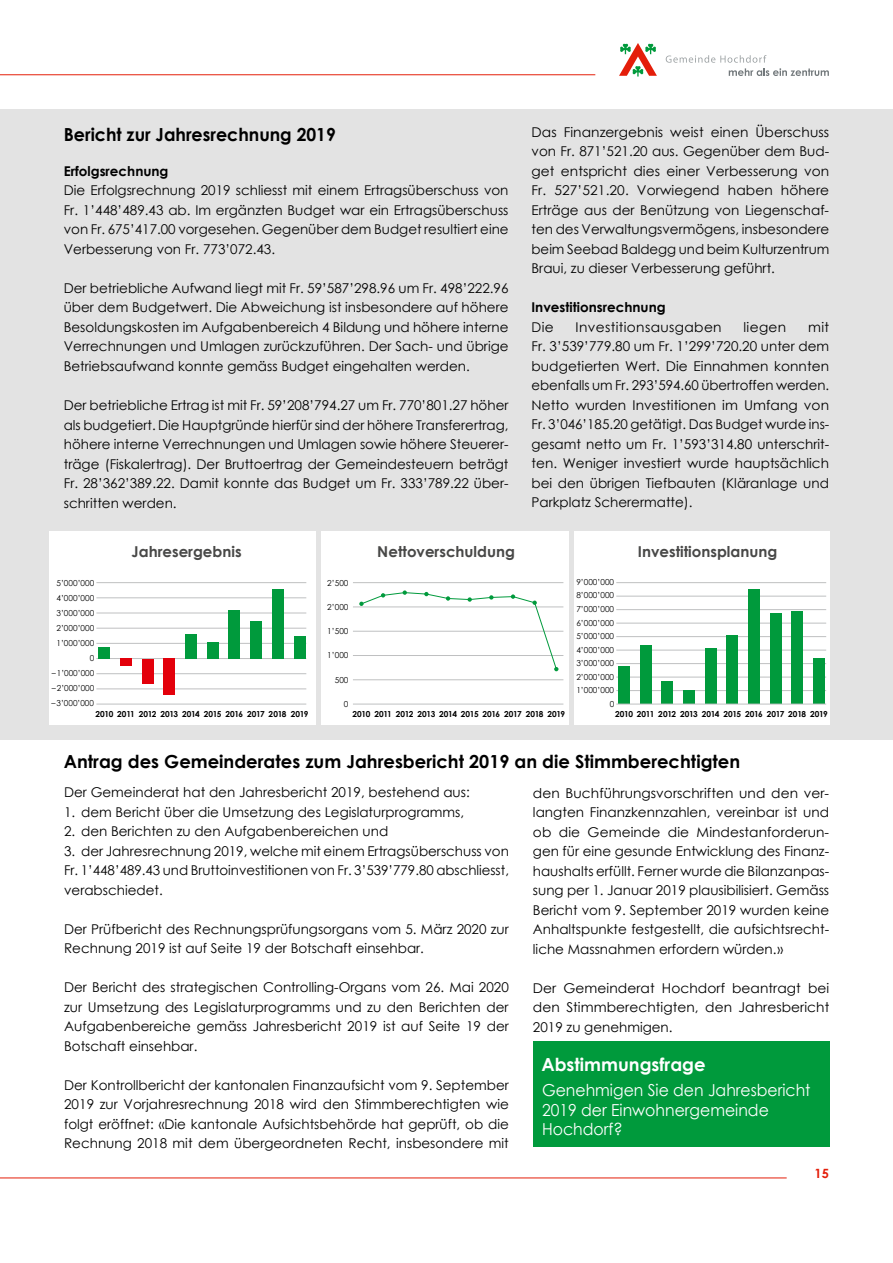
<style>
.page{position:relative;width:893px;height:1263px;background:#fff}
.page>*{position:absolute;margin:0;border:0;box-sizing:border-box;transform-origin:0 0}
.t1{font:700 18px "Century Gothic";color:#000}
.t2{font:700 18px "Century Gothic";color:#fff}
.t3{font:16.5px/19.5px "Century Gothic";color:#fff;scale:.95 1}
.t4{font:700 15px "Century Gothic";color:#484847}
.t5{font:13.5px/19.5px "Century Gothic";color:#000;text-align:justify}
.t6{font:700 13.5px "Century Gothic";color:#000}
.t7{font:13.5px "Century Gothic";letter-spacing:.025em;color:#000}
.t8{font:700 12.75px "Century Gothic";color:#e41e0a}
.t9{font:8.25px/13.6px "Century Gothic";color:#000}
.t10{font:700 8.25px "Century Gothic";letter-spacing:-.035em;color:#000}
</style>
<div class="page">
<hr style="left:0;top:75px;width:595px;height:1px;background:#e41e0a">
<svg style="left:619px;top:43px;width:38px;height:34px"></svg>
<svg style="left:666px;top:55px;width:163px;height:21px"></svg>
<hr style="left:0;top:1178px;width:787px;height:1px;background:#e41e0a">
<div style="left:0;top:109px;width:893px;height:631px;background:#e3e3e3"></div>
<div style="left:49px;top:531px;width:267px;height:193px;background:#fff"></div>
<div style="left:321px;top:531px;width:247px;height:193px;background:#fff"></div>
<div style="left:574px;top:531px;width:255px;height:193px;background:#fff"></div>
<hr style="left:96px;top:689px;width:210px;height:1px;background:#bfc0c1">
<hr style="left:96px;top:673px;width:210px;height:1px;background:#bfc0c1">
<hr style="left:96px;top:658px;width:210px;height:1px;background:#bfc0c1">
<hr style="left:616px;top:690px;width:210px;height:1px;background:#bfc0c1">
<hr style="left:96px;top:643px;width:210px;height:1px;background:#bfc0c1">
<hr style="left:616px;top:677px;width:210px;height:1px;background:#bfc0c1">
<hr style="left:96px;top:628px;width:210px;height:1px;background:#bfc0c1">
<hr style="left:616px;top:663px;width:210px;height:1px;background:#bfc0c1">
<hr style="left:96px;top:613px;width:210px;height:1px;background:#bfc0c1">
<hr style="left:616px;top:636px;width:210px;height:1px;background:#bfc0c1">
<hr style="left:96px;top:597px;width:210px;height:1px;background:#bfc0c1">
<hr style="left:616px;top:609px;width:210px;height:1px;background:#bfc0c1">
<hr style="left:616px;top:596px;width:210px;height:1px;background:#bfc0c1">
<hr style="left:616px;top:623px;width:210px;height:1px;background:#bfc0c1">
<hr style="left:616px;top:650px;width:210px;height:1px;background:#bfc0c1">
<hr style="left:96px;top:582px;width:210px;height:1px;background:#bfc0c1">
<hr style="left:616px;top:582px;width:210px;height:1px;background:#bfc0c1">
<div style="left:98px;top:647px;width:12px;height:12px;background:#009a3c"></div>
<div style="left:120px;top:659px;width:12px;height:7px;background:#e3000b"></div>
<div style="left:142px;top:659px;width:12px;height:24px;background:#e3000b"></div>
<div style="left:163px;top:659px;width:12px;height:36px;background:#e3000b"></div>
<div style="left:185px;top:635px;width:12px;height:24px;background:#009a3c"></div>
<div style="left:207px;top:642px;width:12px;height:17px;background:#009a3c"></div>
<div style="left:228px;top:610px;width:12px;height:49px;background:#009a3c"></div>
<div style="left:250px;top:621px;width:12px;height:38px;background:#009a3c"></div>
<div style="left:272px;top:589px;width:12px;height:70px;background:#009a3c"></div>
<div style="left:294px;top:637px;width:12px;height:22px;background:#009a3c"></div>
<div style="left:618px;top:666px;width:12px;height:38px;background:#009a3c"></div>
<div style="left:640px;top:645px;width:12px;height:59px;background:#009a3c"></div>
<div style="left:661px;top:682px;width:12px;height:22px;background:#009a3c"></div>
<div style="left:683px;top:690px;width:12px;height:14px;background:#009a3c"></div>
<div style="left:705px;top:649px;width:12px;height:55px;background:#009a3c"></div>
<div style="left:726px;top:635px;width:12px;height:69px;background:#009a3c"></div>
<div style="left:748px;top:589px;width:12px;height:115px;background:#009a3c"></div>
<div style="left:770px;top:613px;width:12px;height:91px;background:#009a3c"></div>
<div style="left:791px;top:612px;width:12px;height:92px;background:#009a3c"></div>
<div style="left:813px;top:659px;width:12px;height:45px;background:#009a3c"></div>
<hr style="left:353px;top:679px;width:210px;height:1px;background:#bfc0c1">
<hr style="left:353px;top:655px;width:210px;height:1px;background:#bfc0c1">
<hr style="left:353px;top:631px;width:210px;height:1px;background:#bfc0c1">
<hr style="left:353px;top:607px;width:210px;height:1px;background:#bfc0c1">
<hr style="left:353px;top:582px;width:210px;height:1px;background:#bfc0c1">
<hr style="left:353px;top:704px;width:210px;height:1px;background:#bfc0c1">
<hr style="left:96px;top:704px;width:210px;height:1px;background:#bfc0c1">
<hr style="left:616px;top:704px;width:210px;height:1px;background:#bfc0c1">
<div style="left:533px;top:1041px;width:296px;height:106px;background:#009a3c"></div>
<svg style="left:359px;top:590px;width:199px;height:81px"></svg>
<h1 class="t1" style="left:64px;top:121px;width:274px">Bericht zur Jahresrechnung 2019</h1>
<p class="t6" style="left:64px;top:161px;width:106px">Erfolgsrechnung</p>
<p class="t5" style="left:64px;top:181px;width:446px">Die Erfolgsrechnung 2019 schliesst mit einem Ertragsüberschuss von Fr. 1’448’489.43 ab. Im ergänzten Budget war ein Ertragsüberschuss von Fr. 675’417.00 vorgesehen. Gegenüber dem Budget resultiert eine Verbesserung von Fr. 773’072.43.</p>
<p class="t5" style="left:64px;top:278px;width:446px">Der betriebliche Aufwand liegt mit Fr. 59’587’298.96 um Fr. 498’222.96 über dem Budgetwert. Die Abweichung ist insbesondere auf höhere Besoldungskosten im Aufgabenbereich 4 Bildung und höhere interne Verrechnungen und Umlagen zurückzuführen. Der Sach- und übrige Betriebsaufwand konnte gemäss Budget eingehalten werden.</p>
<p class="t5" style="left:64px;top:395px;width:446px">Der betriebliche Ertrag ist mit Fr. 59’208’794.27 um Fr. 770’801.27 höher als budgetiert. Die Hauptgründe hierfür sind der höhere Transferertrag, höhere interne Verrechnungen und Umlagen sowie höhere Steuerer&shy;träge (Fiskalertrag). Der Bruttoertrag der Gemeindesteuern beträgt Fr. 28’362’389.22. Damit konnte das Budget um Fr. 333’789.22 über&shy;schritten werden.</p>
<p class="t5" style="left:531px;top:122px;width:299px">Das Finanzergebnis weist einen Überschuss von Fr. 871’521.20 aus. Gegenüber dem Bud&shy;get entspricht dies einer Verbesserung von Fr. 527’521.20. Vorwiegend haben höhere Erträge aus der Benützung von Liegenschaf&shy;ten des Verwaltungsvermögens, insbesondere beim Seebad Baldegg und beim Kulturzentrum Braui, zu dieser Verbesserung geführt.</p>
<p class="t6" style="left:531px;top:297px;width:136px">Investitionsrechnung</p>
<p class="t5" style="left:531px;top:317px;width:24px">Die</p>
<p class="t7" style="left:576px;top:318px;width:148px">Investitionsausgaben</p>
<p class="t5" style="left:743px;top:317px;width:44px">liegen</p>
<p class="t5" style="left:531px;top:317px;width:299px;text-indent:277px">mit Fr. 3’539’779.80 um Fr. 1’299’720.20 unter dem budgetierten Wert. Die Einnahmen konnten ebenfalls um Fr. 293’594.60 übertroffen werden.<br>Netto wurden Investitionen im Umfang von Fr. 3’046’185.20 getätigt. Das Budget wurde ins&shy;gesamt netto um Fr. 1’593’314.80 unterschrit&shy;ten. Weniger investiert wurde hauptsächlich bei den übrigen Tiefbauten (Kläranlage und Parkplatz Scherermatte).</p>
<p class="t4" style="left:132px;top:540px;width:112px">Jahresergebnis</p>
<p class="t4" style="left:638px;top:540px;width:141px">Investitionsplanung</p>
<p class="t4" style="left:377px;top:540px;width:139px">Nettoverschuldung</p>
<p class="t9" style="left:56px;top:576px;width:39px">5’000’000</p>
<p class="t9" style="left:327px;top:576px;width:23px">2’500</p>
<p class="t9" style="left:576px;top:575px;width:39px">9’000’000</p>
<p class="t9" style="left:56px;top:591px;width:39px">4’000’000</p>
<p class="t9" style="left:576px;top:588px;width:39px">8’000’000</p>
<p class="t9" style="left:56px;top:606px;width:39px">3’000’000</p>
<p class="t9" style="left:327px;top:600px;width:23px">2’000</p>
<p class="t9" style="left:576px;top:602px;width:39px">7’000’000</p>
<p class="t9" style="left:56px;top:621px;width:39px">2’000’000</p>
<p class="t9" style="left:56px;top:636px;width:39px">1’000’000</p>
<p class="t9" style="left:90px;top:651px;width:6px">0</p>
<p class="t9" style="left:52px;top:666px;width:44px">–1’000’000</p>
<p class="t9" style="left:52px;top:680px;width:44px;line-height:15px">–2’000’000 –3’000’000</p>
<p class="t9" style="left:327px;top:624px;width:23px">1’500</p>
<p class="t9" style="left:327px;top:648px;width:23px">1’000</p>
<p class="t9" style="left:335px;top:673px;width:15px">500</p>
<p class="t9" style="left:344px;top:697px;width:6px">0</p>
<p class="t9" style="left:576px;top:616px;width:39px">6’000’000<br>5’000’000</p>
<p class="t9" style="left:576px;top:643px;width:39px">4’000’000<br>3’000’000</p>
<p class="t9" style="left:576px;top:683px;width:39px">1’000’000</p>
<p class="t9" style="left:576px;top:670px;width:39px">2’000’000</p>
<p class="t9" style="left:610px;top:697px;width:6px">0</p>
<p class="t10" style="left:95px;top:708px;width:215px">2010 2011 2012 2013 2014 2015 2016 2017 2018 2019</p>
<p class="t10" style="left:352px;top:708px;width:214px">2010 2011 2012 2013 2014 2015 2016 2017 2018 2019</p>
<p class="t10" style="left:615px;top:708px;width:214px">2010 2011 2012 2013 2014 2015 2016 2017 2018 2019</p>
<h1 class="t1" style="left:64px;top:748px;width:678px">Antrag des Gemeinderates zum Jahresbericht 2019 an die Stimmberechtigten</h1>
<p class="t5" style="left:533px;top:783px;width:298px">den Buchführungsvorschriften und den ver&shy;langten Finanzkennzahlen, vereinbar ist und ob die Gemeinde die Mindestanforderun&shy;gen für eine gesunde Entwicklung des Finanz&shy;haushalts erfüllt. Ferner wurde die Bilanzanpas&shy;sung per 1. Januar 2019 plausibilisiert. Gemäss Bericht vom 9. September 2019 wurden keine Anhaltspunkte festgestellt, die aufsichtsrecht&shy;liche Massnahmen erfordern würden.»</p>
<p class="t5" style="left:533px;top:978px;width:298px">Der Gemeinderat Hochdorf beantragt bei den Stimmberechtigten, den Jahresbericht 2019 zu genehmigen.</p>
<p class="t5" style="left:64px;top:782px;width:407px">Der Gemeinderat hat den Jahresbericht 2019, bestehend aus:</p>
<p class="t5" style="left:64px;top:802px;width:402px">1. dem Bericht über die Umsetzung des Legislaturprogramms,</p>
<p class="t5" style="left:64px;top:821px;width:326px">2. den Berichten zu den Aufgabenbereichen und</p>
<p class="t5" style="left:64px;top:841px;width:446px">3. der Jahresrechnung 2019, welche mit einem Ertragsüberschuss von Fr. 1’448’489.43 und Bruttoinvestitionen von Fr. 3’539’779.80 abschliesst, verabschiedet.</p>
<p class="t5" style="left:64px;top:919px;width:446px">Der Prüfbericht des Rechnungsprüfungsorgans vom 5. März 2020 zur<br>Rechnung 2019 ist auf Seite 19 der Botschaft einsehbar.</p>
<p class="t5" style="left:64px;top:977px;width:446px">Der Bericht des strategischen Controlling-Organs vom 26. Mai 2020 zur Umsetzung des Legislaturprogramms und zu den Berichten der Aufgabenbereiche gemäss Jahresbericht 2019 ist auf Seite 19 der Botschaft einsehbar.</p>
<p class="t5" style="left:64px;top:1075px;width:446px">Der Kontrollbericht der kantonalen Finanzaufsicht vom 9. September 2019 zur Vorjahresrechnung 2018 wird den Stimmberechtigten wie folgt eröffnet: «Die kantonale Aufsichtsbehörde hat geprüft, ob die Rechnung 2018 mit dem übergeordneten Recht, insbesondere mit</p>
<p class="t3" style="left:542px;top:1080px;width:284px">Genehmigen Sie den Jahresbericht<br>2019 der Einwohnergemeinde<br>Hochdorf?</p>
<h1 class="t2" style="left:541px;top:1050px;width:166px">Abstimmungsfrage</h1>
<p class="t8" style="left:815px;top:1164px;width:16px">15</p>
</div>
